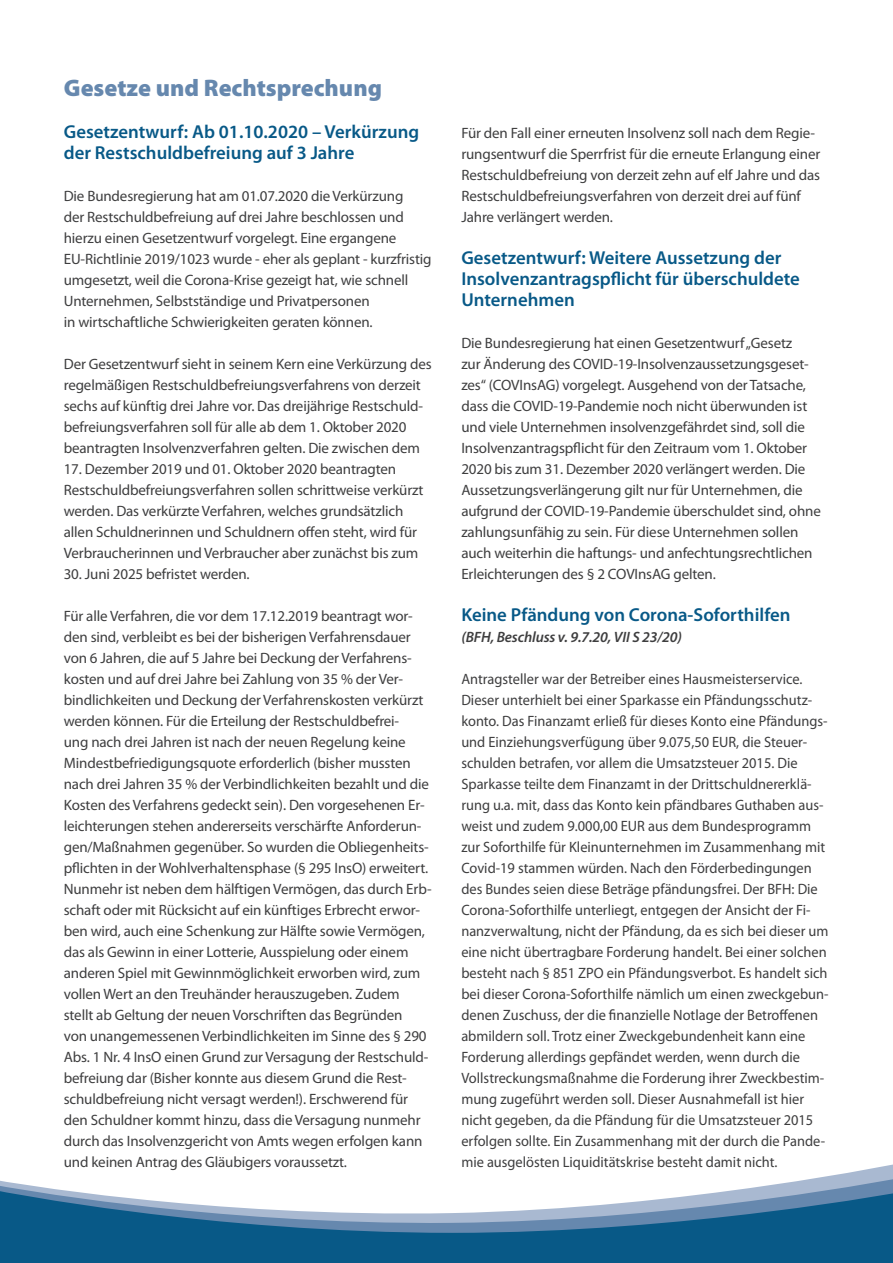
<style>
.page{position:relative;width:893px;height:1263px;background:#fff}
.page>*{position:absolute;margin:0;border:0;box-sizing:border-box;transform-origin:0 0}
.t1{font:900 24px "Myriad Pro";color:#6688ae}
.t2{font:600 18.75px/21px "Myriad Pro";color:#085987}
.t3{font:15px/21px "Myriad Pro";letter-spacing:-.01em;color:#3e3e3f}
.t4{font:15px/21px "Myriad Pro";letter-spacing:-.01em;color:#3e3e3f;scale:.96 1}
.t5{font:italic 600 15px "Myriad Pro";letter-spacing:-.01em;color:#3e3e3f}
</style>
<div class="page">
<svg style="left:823px;top:1164px;width:70px;height:13px"></svg>
<svg style="left:1px;top:1177px;width:892px;height:14px"></svg>
<svg style="left:1px;top:1191px;width:892px;height:72px;background:#4a82a6"></svg>
<svg style="left:0;top:1180px;width:1px;height:83px"></svg>
<h1 class="t1" style="left:64px;top:72px;width:320px">Gesetze und Rechtsprechung</h1>
<p class="t2" style="left:64px;top:121px;width:357px">Gesetzentwurf: Ab 01.10.2020 – Verkürzung der Restschuldbefreiung auf 3 Jahre</p>
<p class="t3" style="left:64px;top:185px;width:369px">Die Bundesregierung hat am 01.07.2020 die Verkürzung<br>der Restschuldbefreiung auf drei Jahre beschlossen und hierzu einen Gesetzentwurf vorgelegt. Eine ergangene EU-Richtlinie 2019/1023 wurde - eher als geplant - kurzfristig umgesetzt, weil die Corona-Krise gezeigt hat, wie schnell Unternehmen, Selbstständige und Privatpersonen<br>in wirtschaftliche Schwierigkeiten geraten können.</p>
<p class="t3" style="left:64px;top:353px;width:369px">Der Gesetzentwurf sieht in seinem Kern eine Verkürzung des regelmäßigen Restschuldbefreiungsverfahrens von derzeit sechs auf künftig drei Jahre vor. Das dreijährige Restschuld&shy;befreiungsverfahren soll für alle ab dem 1. Oktober 2020 beantragten Insolvenzverfahren gelten. Die zwischen dem</p>
<p class="t3" style="left:64px;top:458px;width:361px">17. Dezember 2019 und 01. Oktober 2020 beantragten Restschuldbefreiungsverfahren sollen schrittweise verkürzt werden. Das verkürzte Verfahren, welches grundsätzlich allen Schuldnerinnen und Schuldnern offen steht, wird für Verbraucherinnen und Verbraucher aber zunächst bis zum</p>
<p class="t3" style="left:64px;top:563px;width:187px">30. Juni 2025 befristet werden.</p>
<p class="t3" style="left:64px;top:605px;width:369px">Für alle Verfahren, die vor dem 17.12.2019 beantragt wor&shy;den sind, verbleibt es bei der bisherigen Verfahrensdauer von 6 Jahren, die auf 5 Jahre bei Deckung der Verfahrens&shy;kosten und auf drei Jahre bei Zahlung von 35 % der Ver&shy;bindlichkeiten und Deckung der Verfahrenskosten verkürzt werden können. Für die Erteilung der Restschuldbefrei-<br>ung nach drei Jahren ist nach der neuen Regelung keine Mindestbefriedigungsquote erforderlich (bisher mussten nach drei Jahren 35 % der Verbindlichkeiten bezahlt und die Kosten des Verfahrens gedeckt sein). Den vorgesehenen Er&shy;leichterungen stehen andererseits verschärfte Anforderun&shy;gen/Maßnahmen gegenüber. So wurden die Obliegenheits&shy;pflichten in der Wohlverhaltensphase (§ 295 InsO) erweitert.<br>Nunmehr ist neben dem hälftigen Vermögen, das durch Erb&shy;schaft oder mit Rücksicht auf ein künftiges Erbrecht erwor&shy;ben wird, auch eine Schenkung zur Hälfte sowie Vermögen, das als Gewinn in einer Lotterie, Ausspielung oder einem anderen Spiel mit Gewinnmöglichkeit erworben wird, zum vollen Wert an den Treuhänder herauszugeben. Zudem stellt ab Geltung der neuen Vorschriften das Begründen<br>von unangemessenen Verbindlichkeiten im Sinne des § 290<br>Abs. 1 Nr. 4 InsO einen Grund zur Versagung der Restschuld&shy;befreiung dar (Bisher konnte aus diesem Grund die Rest&shy;schuldbefreiung nicht versagt werden!). Erschwerend für den Schuldner kommt hinzu, dass die Versagung nunmehr durch das Insolvenzgericht von Amts wegen erfolgen kann und keinen Antrag des Gläubigers voraussetzt.</p>
<p class="t3" style="left:461px;top:122px;width:360px">Für den Fall einer erneuten Insolvenz soll nach dem Regie&shy;rungsentwurf die Sperrfrist für die erneute Erlangung einer Restschuldbefreiung von derzeit zehn auf elf Jahre und das Restschuldbefreiungsverfahren von derzeit drei auf fünf Jahre verlängert werden.</p>
<p class="t2" style="left:461px;top:247px;width:340px">Gesetzentwurf: Weitere Aussetzung der<br>Insolvenzantragspflicht für überschuldete<br>Unternehmen</p>
<p class="t3" style="left:461px;top:332px;width:361px">Die Bundesregierung hat einen Gesetzentwurf „Gesetz<br>zur Änderung des COVID-19-Insolvenzaussetzungsgeset&shy;zes“ (COVInsAG) vorgelegt. Ausgehend von der Tatsache, dass die COVID-19-Pandemie noch nicht überwunden ist und viele Unternehmen insolvenzgefährdet sind, soll die Insolvenzantragspflicht für den Zeitraum vom 1. Oktober 2020 bis zum 31. Dezember 2020 verlängert werden. Die Aussetzungsverlängerung gilt nur für Unternehmen, die aufgrund der COVID-19-Pandemie überschuldet sind, ohne zahlungsunfähig zu sein. Für diese Unternehmen sollen auch weiterhin die haftungs- und anfechtungsrechtlichen Erleichterungen des § 2 COVInsAG gelten.</p>
<p class="t2" style="left:461px;top:604px;width:331px">Keine Pfändung von Corona-Soforthilfen</p>
<p class="t5" style="left:461px;top:627px;width:222px">(BFH, Beschluss v. 9.7.20, VII S 23/20)</p>
<p class="t4" style="left:461px;top:668px;width:384px">Antragsteller war der Betreiber eines Hausmeisterservice.<br>Dieser unterhielt bei einer Sparkasse ein Pfändungsschutz&shy;konto. Das Finanzamt erließ für dieses Konto eine Pfändungs&shy;und Einziehungsverfügung über 9.075,50 EUR, die Steuer&shy;schulden betrafen, vor allem die Umsatzsteuer 2015. Die Sparkasse teilte dem Finanzamt in der Drittschuldnererklä&shy;rung u.a. mit, dass das Konto kein pfändbares Guthaben aus&shy;weist und zudem 9.000,00 EUR aus dem Bundesprogramm zur Soforthilfe für Kleinunternehmen im Zusammenhang mit Covid-19 stammen würden. Nach den Förderbedingungen des Bundes seien diese Beträge pfändungsfrei. Der BFH: Die Corona-Soforthilfe unterliegt, entgegen der Ansicht der Fi&shy;nanzverwaltung, nicht der Pfändung, da es sich bei dieser um eine nicht übertragbare Forderung handelt. Bei einer solchen besteht nach § 851 ZPO ein Pfändungsverbot. Es handelt sich bei dieser Corona-Soforthilfe nämlich um einen zweckgebun&shy;denen Zuschuss, der die finanzielle Notlage der Betroffenen abmildern soll. Trotz einer Zweckgebundenheit kann eine Forderung allerdings gepfändet werden, wenn durch die Vollstreckungsmaßnahme die Forderung ihrer Zweckbestim&shy;mung zugeführt werden soll. Dieser Ausnahmefall ist hier nicht gegeben, da die Pfändung für die Umsatzsteuer 2015 erfolgen sollte. Ein Zusammenhang mit der durch die Pande&shy;mie ausgelösten Liquiditätskrise besteht damit nicht.</p>
</div>
